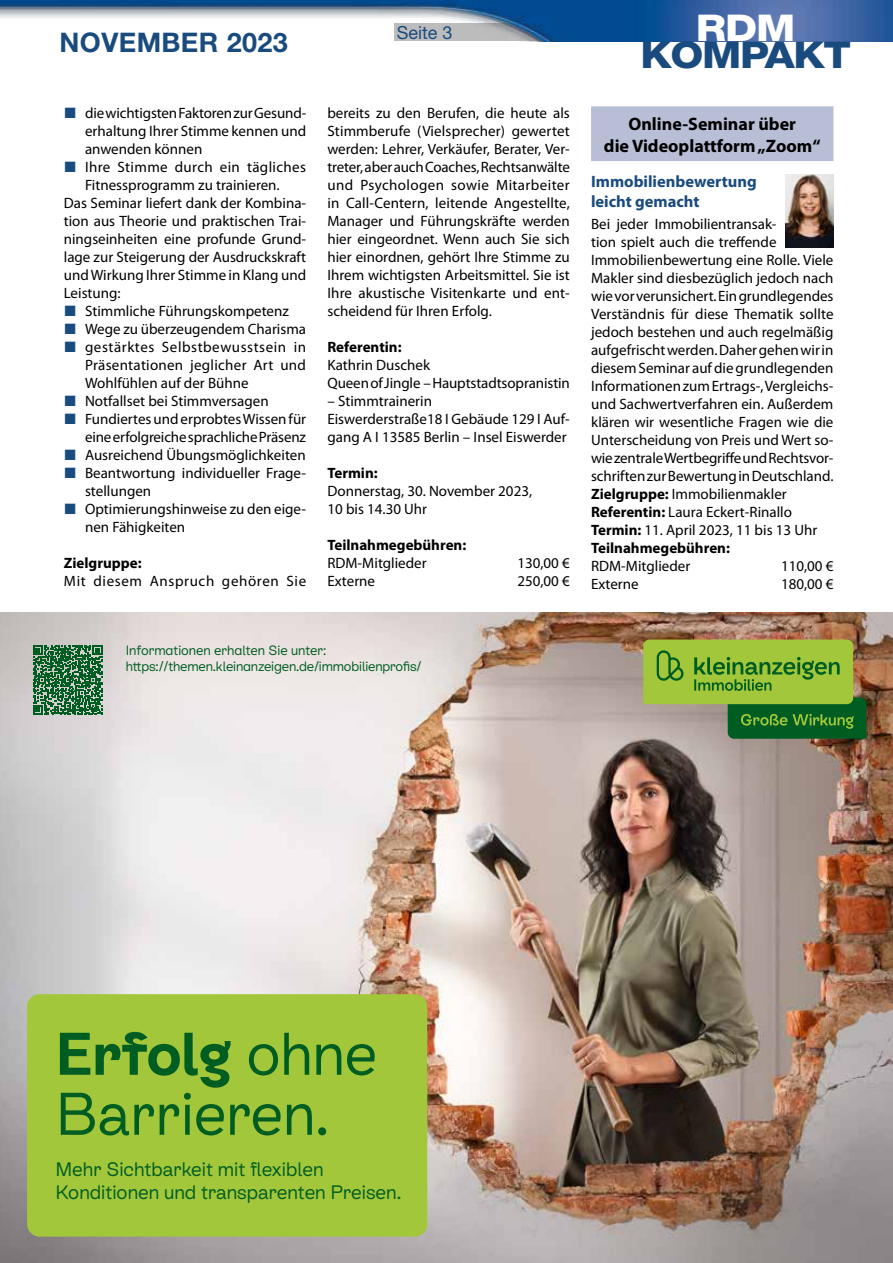
<style>
.page{position:relative;width:893px;height:1263px;background:#fff}
.page>*{position:absolute;margin:0;border:0;box-sizing:border-box;transform-origin:0 0}
.t1{font:60px/60px "Kleinanzeigen Rebond";color:#005d22}
.t2{font:800 36.9px "Helvetica Neue LT Std";letter-spacing:-.03em;color:#1a4b7e;scale:1.15 1}
.t3{font:800 36.9px "Helvetica Neue LT Std";color:#fff;scale:1.15 1}
.t4{font:700 27px "Helvetica Neue LT Std";letter-spacing:.015em;color:#1a4b7e}
.t5{font:19.5px/23.4px "Kleinanzeigen Rebond";color:#005d22}
.t6{font:700 18px/21.6px "Myriad Pro";color:#000;text-align:center}
.t7{font:18px "Helvetica Neue LT Std";color:#1a4b7e}
.t8{font:700 16.5px/19.8px "Myriad Pro";color:#1a4b7e}
.t9{font:15px/18px "Myriad Pro";color:#000}
.t10{font:700 15px "Myriad Pro";color:#000}
.t11{font:15px "Myriad Pro";letter-spacing:.025em;color:#000}
.t12{font:15px "Myriad Pro";letter-spacing:.045em;color:#000}
.t13{font:13.5px/16.2px "Kleinanzeigen Rebond Text";letter-spacing:-.01em;color:#005d22}
.s1{color:#1a4b7e}
.s2{font-weight:700}
</style>
<div class="page">
<img style="left:0;top:0;width:893px;height:41px">
<div style="left:591px;top:106px;width:242px;height:55px;background:#b7bed5;border:3px solid #b7bed5"></div>
<img style="left:785px;top:174px;width:48px;height:73px">
<img style="left:0;top:612px;width:893px;height:651px">
<div style="left:27px;top:994px;width:400px;height:242px;background:#a2c73a;border-radius:13px"></div>
<svg style="left:643px;top:639px;width:223px;height:100px;background:#77a141"></svg>
<svg style="left:33px;top:645px;width:69px;height:70px;background:#3d7d53"></svg>
<h3 class="t4" style="left:60px;top:25px;width:230px">NOVEMBER 2023</h3>
<p class="t9" style="left:85px;top:103px;width:223px;text-align:justify;text-indent:-21px"><span class="s1">■</span> die wichtigsten Faktoren zur Gesund&shy;erhaltung Ihrer Stimme kennen und anwenden können</p>
<p class="t11" style="left:64px;top:157px;width:244px"><span class="s1">■</span> Ihre Stimme durch ein tägliches</p>
<p class="t9" style="left:85px;top:175px;width:196px">Fitnessprogramm zu trainieren.</p>
<p class="t9" style="left:64px;top:193px;width:244px">Das Seminar liefert dank der Kombina-</p>
<p class="t9" style="left:64px;top:211px;width:244px">tion aus Theorie und praktischen Trai-</p>
<p class="t9" style="left:64px;top:229px;width:244px">ningseinheiten eine profunde Grund-</p>
<p class="t9" style="left:64px;top:247px;width:244px">lage zur Steigerung der Ausdruckskraft</p>
<p class="t9" style="left:64px;top:265px;width:244px">und Wirkung Ihrer Stimme in Klang und</p>
<p class="t9" style="left:64px;top:283px;width:58px">Leistung:</p>
<p class="t9" style="left:64px;top:301px;width:227px"><span class="s1">■</span> Stimmliche Führungskompetenz</p>
<p class="t9" style="left:64px;top:319px;width:244px"><span class="s1">■</span> Wege zu überzeugendem Charisma</p>
<p class="t9" style="left:85px;top:337px;width:223px;text-align:justify;text-indent:-21px"><span class="s1">■</span> gestärktes Selbstbewusstsein in Präsentationen jeglicher Art und Wohlfühlen auf der Bühne</p>
<p class="t9" style="left:64px;top:391px;width:206px"><span class="s1">■</span> Notfallset bei Stimmversagen</p>
<p class="t9" style="left:64px;top:409px;width:244px;text-align:right"><span class="s1">■</span> Fundiertes und erprobtes Wissen für eine erfolgreiche sprachliche Präsenz</p>
<p class="t9" style="left:64px;top:445px;width:243px"><span class="s1">■</span> Ausreichend Übungsmöglichkeiten</p>
<p class="t9" style="left:85px;top:463px;width:223px;text-indent:-21px"><span class="s1">■</span> Beantwortung individueller Frage&shy;stellungen</p>
<p class="t9" style="left:85px;top:499px;width:223px;text-indent:-21px"><span class="s1">■</span> Optimierungshinweise zu den eige&shy;nen Fähigkeiten</p>
<p class="t10" style="left:64px;top:553px;width:79px">Zielgruppe:</p>
<p class="t12" style="left:64px;top:571px;width:244px">Mit diesem Anspruch gehören Sie</p>
<p class="t7" style="left:397px;top:22px;width:57px">Seite 3</p>
<h2 class="t3" style="left:696px;top:6px;width:88px">RDM</h2>
<h2 class="t2" style="left:640px;top:33px;width:185px">KOMPAKT</h2>
<p class="t9" style="left:327px;top:103px;width:244px;text-align:justify">bereits zu den Berufen, die heute als Stimmberufe (Vielsprecher) gewertet werden: Lehrer, Verkäufer, Berater, Ver&shy;treter, aber auch Coaches, Rechtsanwälte und Psychologen sowie Mitarbeiter in Call-Centern, leitende Angestellte, Manager und Führungskräfte werden hier eingeordnet. Wenn auch Sie sich hier einordnen, gehört Ihre Stimme zu Ihrem wichtigsten Arbeitsmittel. Sie ist Ihre akustische Visitenkarte und ent&shy;scheidend für Ihren Erfolg.</p>
<p class="t10" style="left:327px;top:337px;width:76px">Referentin:</p>
<p class="t9" style="left:327px;top:355px;width:244px">Kathrin Duschek<br>Queen of Jingle – Hauptstadtsopranistin</p>
<p class="t9" style="left:327px;top:391px;width:244px">– Stimmtrainerin<br>Eiswerderstraße18 I Gebäude 129 I Auf&shy;gang A I 13585 Berlin – Insel Eiswerder</p>
<p class="t10" style="left:327px;top:463px;width:52px">Termin:</p>
<p class="t9" style="left:327px;top:481px;width:206px">Donnerstag, 30. November 2023,<br>10 bis 14.30 Uhr</p>
<p class="t10" style="left:327px;top:535px;width:140px">Teilnahmegebühren:</p>
<p class="t9" style="left:327px;top:553px;width:101px">RDM-Mitglieder</p>
<p class="t9" style="left:517px;top:553px;width:54px">130,00 €</p>
<p class="t9" style="left:327px;top:571px;width:49px">Externe</p>
<p class="t9" style="left:517px;top:571px;width:54px">250,00 €</p>
<p class="t6" style="left:604px;top:112px;width:218px">Online-Seminar über<br>die Videoplattform „Zoom“</p>
<p class="t8" style="left:591px;top:171px;width:167px">Immobilienbewertung leicht gemacht</p>
<p class="t9" style="left:591px;top:214px;width:244px">Bei jeder Immobilientransak-<br>tion spielt auch die treffende Immobilienbewertung eine Rolle. Viele Makler sind diesbezüglich jedoch nach wie vor verunsichert. Ein grundlegendes Verständnis für diese Thematik sollte jedoch bestehen und auch regelmäßig aufgefrischt werden. Daher gehen wir in diesem Seminar auf die grundlegenden Informationen zum Ertrags-, Vergleichs&shy;und Sachwertverfahren ein. Außerdem klären wir wesentliche Fragen wie die Unterscheidung von Preis und Wert so&shy;wie zentrale Wertbegriffe und Rechtsvor&shy;schriften zur Bewertung in Deutschland.<br><span class="s2">Zielgruppe:</span> Immobilienmakler <span class="s2">Referentin:</span> Laura Eckert-Rinallo <span class="s2">Termin:</span> 11. April 2023, 11 bis 13 Uhr <span class="s2">Teilnahmegebühren:</span></p>
<p class="t9" style="left:591px;top:556px;width:101px">RDM-Mitglieder</p>
<p class="t9" style="left:781px;top:556px;width:54px">110,00 €</p>
<p class="t9" style="left:591px;top:574px;width:49px">Externe</p>
<p class="t9" style="left:781px;top:574px;width:54px">180,00 €</p>
<p class="t13" style="left:126px;top:642px;width:297px">Informationen erhalten Sie unter: https://themen.kleinanzeigen.de/immobilienprofis/</p>
<h1 class="t1" style="left:55px;top:1022px;width:323px"><span class="s2">Erfolg</span> ohne<br>Barrieren.</h1>
<h3 class="t5" style="left:55px;top:1157px;width:347px">Mehr Sichtbarkeit mit flexiblen<br>Konditionen und transparenten Preisen.</h3>
</div>
